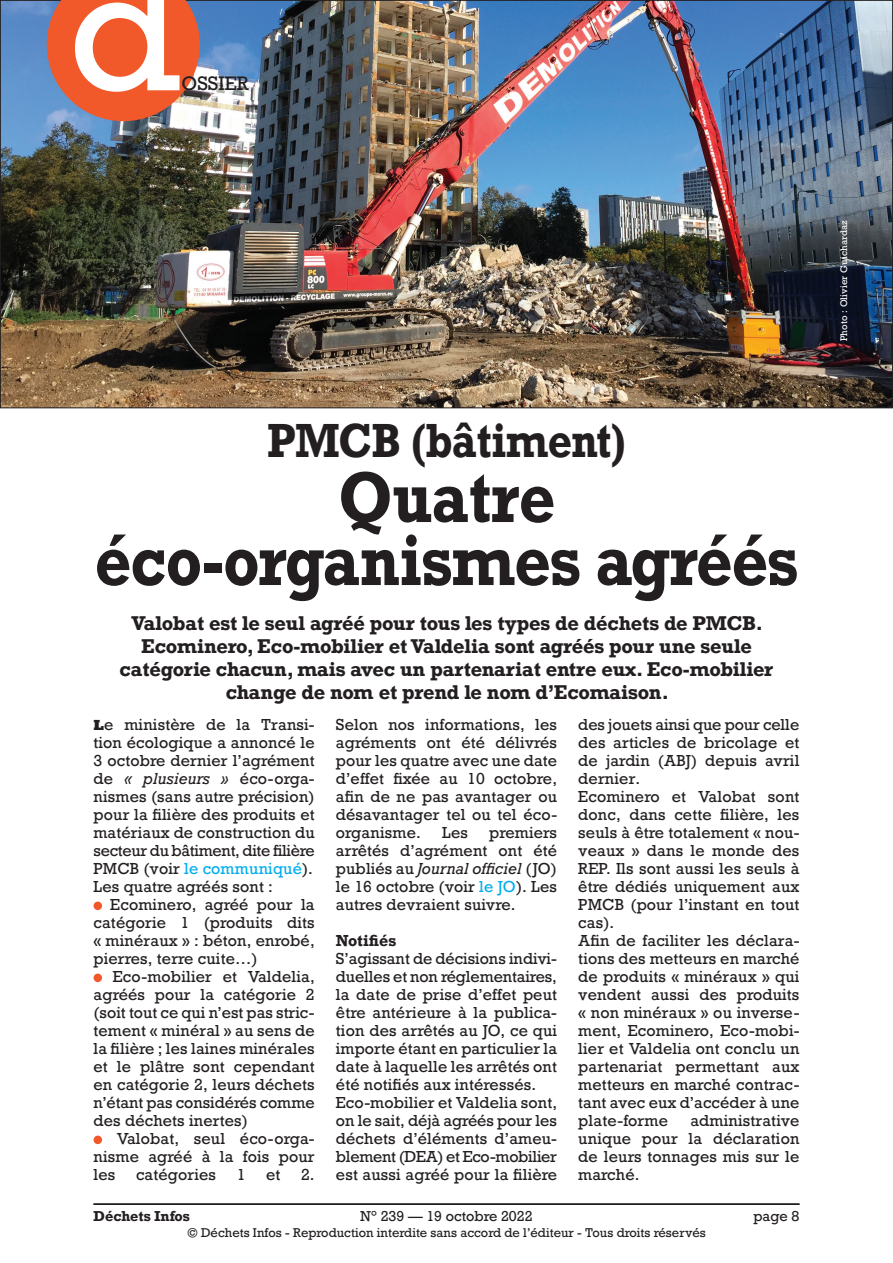
<style>
.page{position:relative;width:893px;height:1263px;background:#fff}
.page>*{position:absolute;margin:0;border:0;box-sizing:border-box;transform-origin:0 0}
.t1{font:166.5px "Rockwell";color:#fff}
.Titre_32{font:700 67.5px/63px "Rockwell";letter-spacing:-.01em;color:#231f20;text-align:center;scale:.88 1}
.Titre_32-2{font:700 45px "Rockwell";letter-spacing:-.015em;color:#231f20;scale:.88 1}
.Châpo_12_5pt{font:700 18.75px/23.2px "Rockwell";letter-spacing:-.005em;color:#231f20;text-align:center}
.t2{font:18.3px "Rockwell";color:#231f20}
.Texte_courant{font:15px/18px "Rockwell";letter-spacing:.01em;color:#231f20;text-align:justify}
.Texte_courant-2{font:700 15px "Rockwell";letter-spacing:.01em;color:#231f20}
.t3{font:13.5px "Rockwell";color:#231f20}
.t4{font:700 13.5px "Rockwell";color:#231f20}
.t5{font:12px "Rockwell";color:#231f20}
.Crédit_photo{font:9px "Rockwell";letter-spacing:.015em;color:#fff}
.s1{font-weight:800}
.s2{font-style:italic}
.s3{color:#00aeef}
</style>
<div class="page">
<hr style="left:94px;top:1203px;width:705px;height:2px;background:#231f20">
<div style="left:94px;top:901px;width:8px;height:9px;background:#f1592a;border-radius:50%"></div>
<div style="left:94px;top:973px;width:8px;height:9px;background:#f1592a;border-radius:50%"></div>
<div style="left:94px;top:1135px;width:8px;height:9px;background:#f1592a;border-radius:50%"></div>
<img style="left:2px;top:2px;width:889px;height:404px">
<svg style="left:47px;top:0;width:153px;height:121px;background:#e16542"></svg>
<p class="t1" style="left:69px;top:-73px;width:114px">d</p>
<p class="t2" style="left:182px;top:72px;width:69px">OSSIER</p>
<p class="Titre_32-2" style="left:267px;top:412px;width:409px">PMCB (bâtiment)</p>
<p class="Titre_32" style="left:95px;top:465px;width:801px">Quatre éco-organismes agréés</p>
<p class="Châpo_12_5pt" style="left:120px;top:611px;width:655px">Valobat est le seul agréé pour tous les types de déchets de PMCB.<br>Ecominero, Eco-mobilier et Valdelia sont agréés pour une seule catégorie chacun, mais avec un partenariat entre eux. Eco-mobilier change de nom et prend le nom d’Ecomaison.</p>
<p class="Texte_courant" style="left:94px;top:716px;width:223px"><span class="s1">L</span>e ministère de la Transi&shy;tion écologique a annoncé le 3 octobre dernier l’agrément de <span class="s2">« plusieurs »</span> éco-orga&shy;nismes (sans autre précision) pour la filière des produits et matériaux de construction du secteur du bâtiment, dite filière PMCB (voir <span class="s3">le communiqué</span>).</p>
<p class="Texte_courant" style="left:94px;top:878px;width:181px">Les quatre agréés sont :</p>
<p class="Texte_courant" style="left:94px;top:896px;width:223px;text-indent:17px">Ecominero, agréé pour la catégorie 1 (produits dits « minéraux » : béton, enrobé, pierres, terre cuite…)</p>
<p class="Texte_courant" style="left:94px;top:968px;width:223px;text-indent:19px">Eco-mobilier et Valdelia, agréés pour la catégorie 2 (soit tout ce qui n’est pas stric&shy;tement « minéral » au sens de la filière ; les laines minérales et le plâtre sont cependant en catégorie 2, leurs déchets n’étant pas considérés comme des déchets inertes)</p>
<p class="Texte_courant" style="left:94px;top:1130px;width:223px;text-indent:23px">Valobat, seul éco-orga&shy;nisme agréé à la fois pour les</p>
<p class="Texte_courant" style="left:336px;top:716px;width:223px">Selon nos informations, les agréments ont été délivrés pour les quatre avec une date d’effet fixée au 10 octobre, afin de ne pas avantager ou désavantager tel ou tel éco&shy;organisme.</p>
<p class="Texte_courant" style="left:578px;top:716px;width:223px">des jouets ainsi que pour celle des articles de bricolage et de jardin (ABJ) depuis avril dernier.</p>
<p class="Texte_courant" style="left:578px;top:788px;width:223px">Ecominero et Valobat sont donc, dans cette filière, les seuls à être totalement « nou&shy;veaux » dans le monde des REP. Ils sont aussi les seuls à être dédiés uniquement aux PMCB (pour l’instant en tout cas).</p>
<p class="Texte_courant" style="left:578px;top:932px;width:223px">Afin de faciliter les déclara&shy;tions des metteurs en marché de produits « minéraux » qui vendent aussi des produits « non minéraux » ou inverse&shy;ment, Ecominero, Eco-mobi&shy;lier et Valdelia ont conclu un partenariat permettant aux metteurs en marché contrac&shy;tant avec eux d’accéder à une plate-forme</p>
<p class="Texte_courant" style="left:336px;top:824px;width:223px;text-indent:153px">premiers arrêtés d’agrément ont été publiés au <span class="s2">Journal officiel</span> (JO) le 16 octobre (voir <span class="s3">le JO</span>). Les autres devraient suivre.</p>
<p class="Texte_courant-2" style="left:336px;top:931px;width:62px">Notifiés</p>
<p class="Texte_courant" style="left:336px;top:950px;width:223px">S’agissant de décisions indivi&shy;duelles et non réglementaires, la date de prise d’effet peut être antérieure à la publica&shy;tion des arrêtés au JO, ce qui importe étant en particulier la date à laquelle les arrêtés ont été notifiés aux intéressés.</p>
<p class="Texte_courant" style="left:336px;top:1094px;width:223px">Eco-mobilier et Valdelia sont, on le sait, déjà agréés pour les déchets d’éléments d’ameu&shy;blement (DEA) et Eco-mobilier est aussi agréé pour la filière</p>
<p class="Texte_courant" style="left:442px;top:824px;width:27px">Les</p>
<p class="Texte_courant" style="left:578px;top:1112px;width:223px;text-indent:112px">administrative unique pour la déclaration de leurs tonnages mis sur le marché.</p>
<p class="Texte_courant" style="left:136px;top:1166px;width:82px">catégories</p>
<p class="Texte_courant" style="left:237px;top:1166px;width:10px">1</p>
<p class="Texte_courant" style="left:266px;top:1166px;width:16px">et</p>
<p class="Texte_courant" style="left:301px;top:1166px;width:15px">2.</p>
<p class="t4" style="left:94px;top:1207px;width:98px">Déchets Infos</p>
<p class="t3" style="left:360px;top:1207px;width:174px">N° 239 — 19 octobre 2022</p>
<p class="t3" style="left:753px;top:1207px;width:48px">page 8</p>
<p class="t5" style="left:187px;top:1225px;width:520px">© Déchets Infos - Reproduction interdite sans accord de l’éditeur - Tous droits réservés</p>
<p class="Crédit_photo" style="left:838px;top:341px;width:122px;rotate:-90deg">Photo : Olivier Guichardaz</p>
</div>
